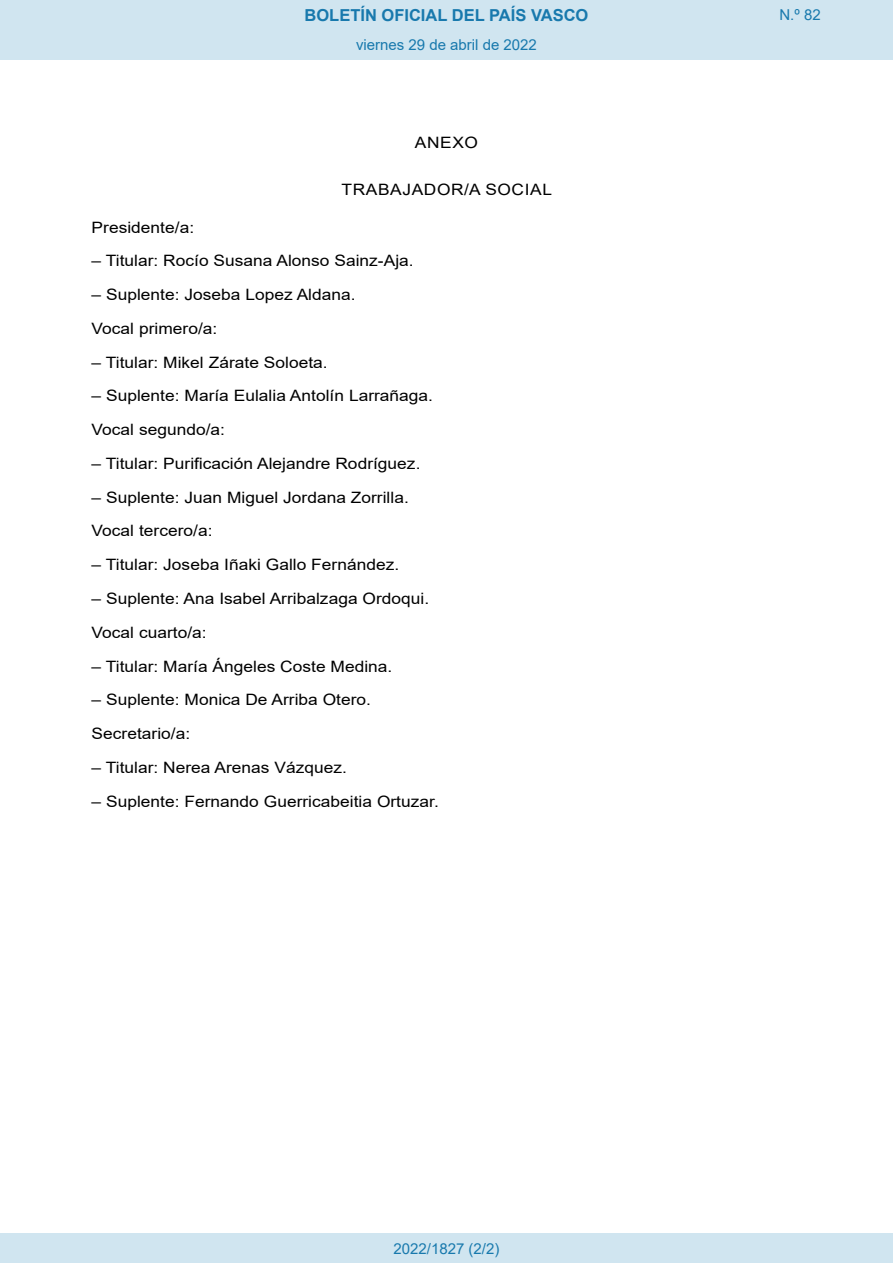
<style>
.page{position:relative;width:893px;height:1263px;background:#fff}
.page>*{position:absolute;margin:0;border:0;box-sizing:border-box;transform-origin:0 0}
.t1{font:700 16.5px "Arial";color:#1879ad}
.BOPVDetalle{font:15.6px "Arial";color:#000;scale:1.11 1}
.BOPVClave{font:15.6px "Arial";letter-spacing:.035em;color:#000;scale:1.11 1}
.Paginacion_Centro{font:15px "Arial";color:#1879ad}
</style>
<div class="page">
<div style="left:0;top:0;width:893px;height:60px;background:#d0e5f0"></div>
<div style="left:0;top:1233px;width:893px;height:30px;background:#d0e5f0"></div>
<p class="t1" style="left:305px;top:3px;width:285px">BOLETÍN OFICIAL DEL PAÍS VASCO</p>
<p class="Paginacion_Centro" style="left:356px;top:35px;width:182px">viernes 29 de abril de 2022</p>
<p class="BOPVClave" style="left:415px;top:132px;width:58px">ANEXO</p>
<p class="BOPVClave" style="left:341px;top:178px;width:191px">TRABAJADOR/A SOCIAL</p>
<p class="BOPVDetalle" style="left:92px;top:216px;width:94px">Presidente/a:</p>
<p class="BOPVDetalle" style="left:92px;top:250px;width:292px">– Titular: Rocío Susana Alonso Sainz-Aja.</p>
<p class="BOPVDetalle" style="left:92px;top:284px;width:239px">– Suplente: Joseba Lopez Aldana.</p>
<p class="BOPVDetalle" style="left:92px;top:318px;width:115px">Vocal primero/a:</p>
<p class="BOPVDetalle" style="left:92px;top:351px;width:214px">– Titular: Mikel Zárate Soloeta.</p>
<p class="BOPVDetalle" style="left:92px;top:385px;width:309px">– Suplente: María Eulalia Antolín Larrañaga.</p>
<p class="BOPVDetalle" style="left:92px;top:419px;width:122px">Vocal segundo/a:</p>
<p class="BOPVDetalle" style="left:92px;top:453px;width:298px">– Titular: Purificación Alejandre Rodríguez.</p>
<p class="BOPVDetalle" style="left:92px;top:486px;width:287px">– Suplente: Juan Miguel Jordana Zorrilla.</p>
<p class="BOPVDetalle" style="left:92px;top:520px;width:110px">Vocal tercero/a:</p>
<p class="BOPVDetalle" style="left:92px;top:554px;width:279px">– Titular: Joseba Iñaki Gallo Fernández.</p>
<p class="BOPVDetalle" style="left:92px;top:588px;width:306px">– Suplente: Ana Isabel Arribalzaga Ordoqui.</p>
<p class="BOPVDetalle" style="left:92px;top:621px;width:105px">Vocal cuarto/a:</p>
<p class="BOPVDetalle" style="left:92px;top:655px;width:272px">– Titular: María Ángeles Coste Medina.</p>
<p class="BOPVDetalle" style="left:92px;top:689px;width:253px">– Suplente: Monica De Arriba Otero.</p>
<p class="BOPVDetalle" style="left:92px;top:723px;width:90px">Secretario/a:</p>
<p class="BOPVDetalle" style="left:92px;top:756px;width:231px">– Titular: Nerea Arenas Vázquez.</p>
<p class="BOPVDetalle" style="left:92px;top:790px;width:314px">– Suplente: Fernando Guerricabeitia Ortuzar.</p>
<p class="Paginacion_Centro" style="left:393px;top:1238px;width:107px">2022/1827 (2/2)</p>
<p class="Paginacion_Centro" style="left:779px;top:5px;width:43px">N.º 82</p>
</div>
